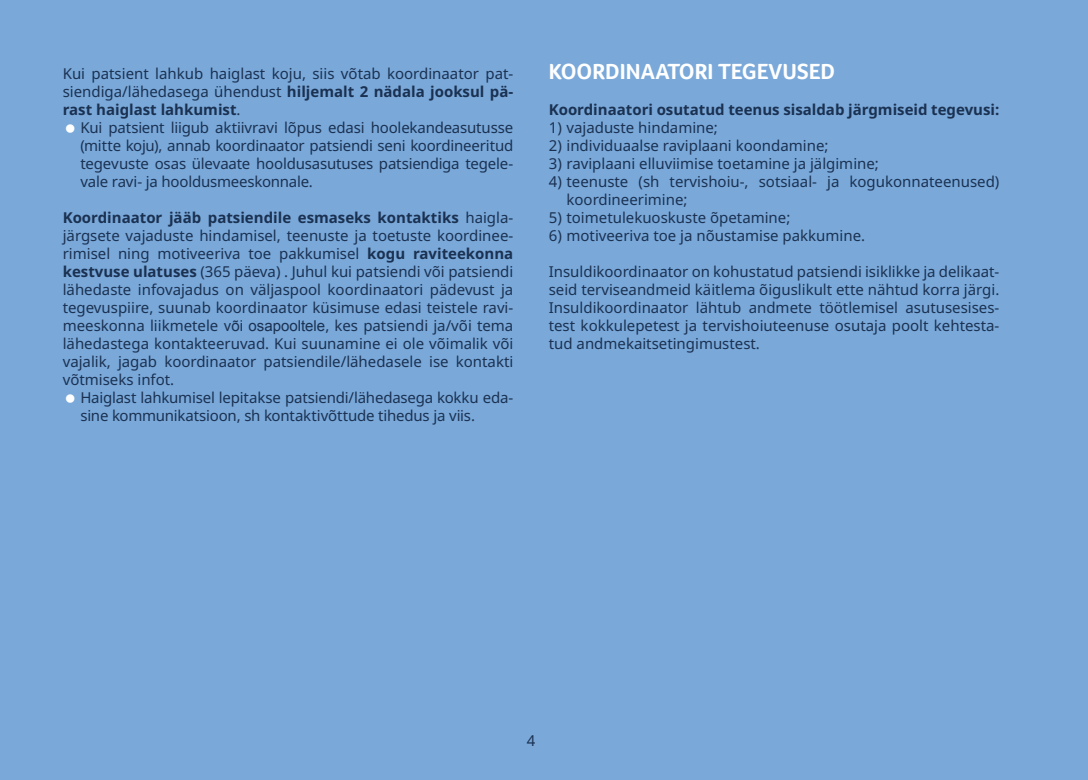
<style>
.page{position:relative;width:1088px;height:780px;background:#fff}
.page>*{position:absolute;margin:0;border:0;box-sizing:border-box;transform-origin:0 0}
.t1{font:700 22.5px "Foco";color:#fff}
.t2{font:15px/18px "Noto Sans";color:#1b3151;text-align:justify}
.t3{font:700 15px "Noto Sans";color:#1b3151}
.s1{font-weight:700}
.s2{font-family:"Arial"}
</style>
<div class="page">
<div style="left:0;top:0;width:1070px;height:779px;background:#79a8d9"></div>
<div style="left:1070px;top:0;width:18px;height:779px;background:#79a8d9"></div>
<p class="t2" style="left:63px;top:65px;width:452px">Kui patsient lahkub haiglast koju, siis võtab koordinaator pat&shy;siendiga/lähedasega ühendust <span class="s1">hiljemalt 2 nädala jooksul pä&shy;rast haiglast lahkumist</span>.</p>
<p class="t2" style="left:80px;top:119px;width:434px">Kui patsient liigub aktiivravi lõpus edasi hoolekandeasutusse (mitte koju), annab koordinaator patsiendi seni koordineeritud tegevuste osas ülevaate hooldusasutuses patsiendiga tegele&shy;vale ravi- ja hooldusmeeskonnale.</p>
<p class="t2" style="left:63px;top:209px;width:452px"><span class="s1">Koordinaator jääb patsiendile esmaseks kontaktiks</span> haigla&shy;järgsete vajaduste hindamisel, teenuste ja toetuste koordinee&shy;rimisel ning motiveeriva toe pakkumisel <span class="s1">kogu raviteekonna kestvuse ulatuses</span> (365 päeva) . Juhul kui patsiendi või patsiendi lähedaste infovajadus on väljaspool koordinaatori pädevust ja tegevuspiire, suunab koordinaator küsimuse edasi teistele ravi&shy;meeskonna liikmetele <span class="s2">või osapooltele</span>, kes patsiendi ja/või tema lähedastega kontakteeruvad. Kui suunamine ei ole võimalik või vajalik, jagab koordinaator patsiendile/lähedasele ise kontakti võtmiseks infot.</p>
<p class="t2" style="left:80px;top:389px;width:434px">Haiglast lahkumisel lepitakse patsiendi/lähedasega kokku eda&shy;sine kommunikatsioon, sh kontaktivõttude tihedus ja viis.</p>
<h1 class="t1" style="left:549px;top:56px;width:288px">KOORDINAATORI TEGEVUSED</h1>
<p class="t3" style="left:549px;top:99px;width:452px">Koordinaatori osutatud teenus sisaldab järgmiseid tegevusi:</p>
<p class="t2" style="left:549px;top:119px;width:171px">1) vajaduste hindamine;</p>
<p class="t2" style="left:549px;top:137px;width:281px">2) individuaalse raviplaani koondamine;</p>
<p class="t2" style="left:549px;top:155px;width:332px">3) raviplaani elluviimise toetamine ja jälgimine;</p>
<p class="t2" style="left:566px;top:173px;width:434px;text-indent:-18px">4) teenuste (sh tervishoiu-, sotsiaal- ja kogukonnateenused) koordineerimine;</p>
<p class="t2" style="left:549px;top:209px;width:243px">5) toimetulekuoskuste õpetamine;</p>
<p class="t2" style="left:549px;top:227px;width:318px">6) motiveeriva toe ja nõustamise pakkumine.</p>
<p class="t2" style="left:549px;top:263px;width:452px">Insuldikoordinaator on kohustatud patsiendi isiklikke ja delikaat&shy;seid terviseandmeid käitlema õiguslikult ette nähtud korra järgi.<br>Insuldikoordinaator lähtub andmete töötlemisel asutusesises&shy;test kokkulepetest ja tervishoiuteenuse osutaja poolt kehtesta&shy;tud andmekaitsetingimustest.</p>
<p class="t2" style="left:527px;top:731px;width:10px">4</p>
</div>
